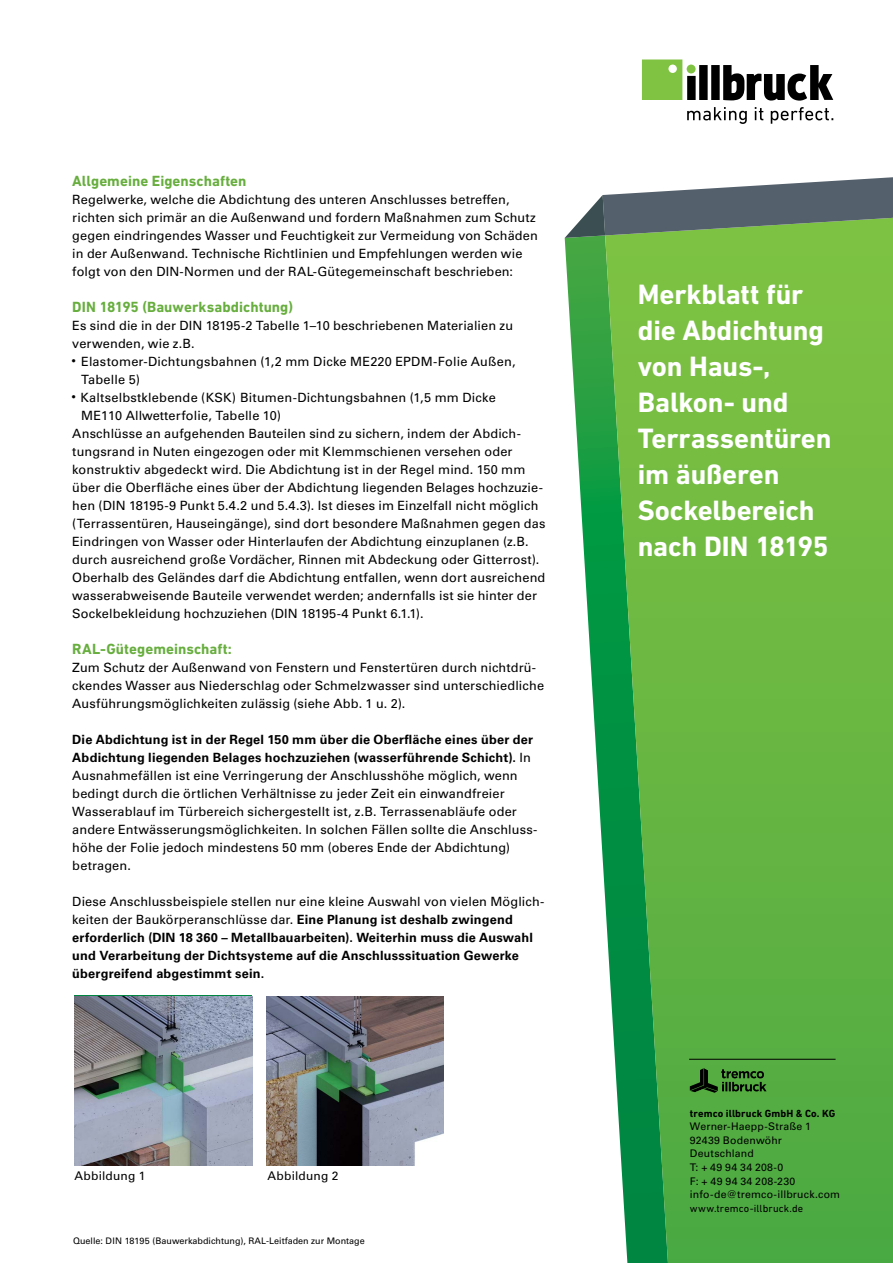
<style>
.page{position:relative;width:893px;height:1263px;background:#fff}
.page>*{position:absolute;margin:0;border:0;box-sizing:border-box;transform-origin:0 0}
.t1{font:700 28.5px/36px "DIN Next W1 G";letter-spacing:-.005em;color:#fff}
.t2{font:700 15px "DIN Next W1 G";letter-spacing:.005em;color:#67ae3e}
.t3{font:12.75px/18px "Univers LTCYR 55 Roman";letter-spacing:.01em;color:#000}
.t4{font:700 12.75px/18px "Univers LTCYR 65";letter-spacing:.015em;color:#000}
.t5{font:12px "Univers LTCYR 55 Roman";letter-spacing:.015em;color:#000}
.t6{font:10.5px/13.5px "Univers LTCYR 55 Roman";letter-spacing:.02em;color:#000}
.t7{font:700 10.5px "DIN Next W1 G";letter-spacing:.01em;color:#000}
.t8{font:10.5px "DIN Next W1 G";letter-spacing:.01em;color:#000}
.t9{font:9px "Univers LTCYR 55 Roman";color:#000}
.s1{font-size:9px}
.s2{font-family:"Univers LTCYR 55 Roman";font-weight:400}
.s3{font-family:"Univers LTCYR 65";font-weight:700}
</style>
<div class="page">
<svg style="left:565px;top:238px;width:40px;height:658px"></svg>
<svg style="left:605px;top:238px;width:288px;height:1025px;background:#60b344"></svg>
<svg style="left:565px;top:177px;width:328px;height:61px"></svg>
<img style="left:74px;top:996px;width:178px;height:170px">
<img style="left:266px;top:996px;width:178px;height:170px">
<svg style="left:642px;top:59px;width:191px;height:42px"></svg>
<svg style="left:687px;top:107px;width:60px;height:17px"></svg>
<svg style="left:755px;top:107px;width:8px;height:13px"></svg>
<svg style="left:771px;top:107px;width:62px;height:17px"></svg>
<svg style="left:690px;top:1068px;width:77px;height:25px;background:#38722b"></svg>
<hr style="left:689px;top:1059px;width:147px;height:1px;background:#000">
<p class="t2" style="left:72px;top:172px;width:176px">Allgemeine Eigenschaften</p>
<p class="t3" style="left:72px;top:189px;width:467px">Regelwerke, welche die Abdichtung des unteren Anschlusses betreffen, richten sich primär an die Außenwand und fordern Maßnahmen zum Schutz gegen eindringendes Wasser und Feuchtigkeit zur Vermeidung von Schäden in der Außenwand. Technische Richtlinien und Empfehlungen werden wie folgt von den DIN-Normen und der RAL-Gütegemeinschaft beschrieben:</p>
<p class="t2" style="left:72px;top:298px;width:222px">DIN 18195 (Bauwerksabdichtung)</p>
<p class="t3" style="left:72px;top:315px;width:442px">Es sind die in der DIN 18195-2 Tabelle 1–10 beschriebenen Materialien zu verwenden, wie z.B.</p>
<p class="t3" style="left:81px;top:351px;width:436px;text-indent:-9px"><span class="s1">•</span> Elastomer-Dichtungsbahnen (1,2 mm Dicke ME220 EPDM-Folie Außen,<br>Tabelle 5)</p>
<p class="t3" style="left:72px;top:387px;width:425px"><span class="s1">•</span> Kaltselbstklebende (KSK) Bitumen-Dichtungsbahnen (1,5 mm Dicke</p>
<p class="t3" style="left:81px;top:405px;width:201px">ME110 Allwetterfolie, Tabelle 10)</p>
<p class="t3" style="left:72px;top:423px;width:450px">Anschlüsse an aufgehenden Bauteilen sind zu sichern, indem der Abdich-</p>
<p class="t3" style="left:72px;top:441px;width:442px">tungsrand in Nuten eingezogen oder mit Klemmschienen versehen oder</p>
<p class="t3" style="left:72px;top:459px;width:455px">konstruktiv abgedeckt wird. Die Abdichtung ist in der Regel mind. 150 mm</p>
<p class="t3" style="left:72px;top:477px;width:472px">über die Oberfläche eines über der Abdichtung liegenden Belages hochzuzie-</p>
<p class="t3" style="left:72px;top:495px;width:468px">hen (DIN 18195-9 Punkt 5.4.2 und 5.4.3). Ist dieses im Einzelfall nicht möglich</p>
<p class="t3" style="left:72px;top:513px;width:475px">(Terrassentüren, Hauseingänge), sind dort besondere Maßnahmen gegen das</p>
<p class="t3" style="left:72px;top:531px;width:458px">Eindringen von Wasser oder Hinterlaufen der Abdichtung einzuplanen (z.B.</p>
<p class="t3" style="left:72px;top:549px;width:469px">durch ausreichend große Vordächer, Rinnen mit Abdeckung oder Gitterrost).</p>
<p class="t3" style="left:72px;top:567px;width:475px">Oberhalb des Geländes darf die Abdichtung entfallen, wenn dort ausreichend</p>
<p class="t3" style="left:72px;top:585px;width:466px">wasserabweisende Bauteile verwendet werden; andernfalls ist sie hinter der</p>
<p class="t3" style="left:72px;top:603px;width:353px">Sockelbekleidung hochzuziehen (DIN 18195-4 Punkt 6.1.1).</p>
<p class="t2" style="left:72px;top:640px;width:161px">RAL-Gütegemeinschaft:</p>
<p class="t3" style="left:72px;top:657px;width:473px">Zum Schutz der Außenwand von Fenstern und Fenstertüren durch nichtdrü&shy;ckendes Wasser aus Niederschlag oder Schmelzwasser sind unterschiedliche<br>Ausführungsmöglichkeiten zulässig (siehe Abb. 1 u. 2).</p>
<p class="t4" style="left:72px;top:729px;width:462px">Die Abdichtung ist in der Regel 150 mm über die Oberfläche eines über der<br>Abdichtung liegenden Belages hochzuziehen (wasserführende Schicht). <span class="s2">In</span></p>
<p class="t3" style="left:72px;top:765px;width:467px">Ausnahmefällen ist eine Verringerung der Anschlusshöhe möglich, wenn bedingt durch die örtlichen Verhältnisse zu jeder Zeit ein einwandfreier Wasserablauf im Türbereich sichergestellt ist, z.B. Terrassenabläufe oder andere Entwässerungsmöglichkeiten. In solchen Fällen sollte die Anschluss&shy;höhe der Folie jedoch mindestens 50 mm (oberes Ende der Abdichtung) betragen.</p>
<p class="t3" style="left:72px;top:891px;width:474px">Diese Anschlussbeispiele stellen nur eine kleine Auswahl von vielen Möglich&shy;keiten der Baukörperanschlüsse dar. <span class="s3">Eine Planung ist deshalb zwingend</span></p>
<p class="t4" style="left:72px;top:927px;width:462px">erforderlich (DIN 18 360 – Metallbauarbeiten). Weiterhin muss die Auswahl und Verarbeitung der Dichtsysteme auf die Anschlusssituation Gewerke übergreifend abgestimmt sein.</p>
<p class="t5" style="left:75px;top:1167px;width:72px">Abbildung 1</p>
<p class="t5" style="left:268px;top:1167px;width:72px">Abbildung 2</p>
<p class="t9" style="left:73px;top:1234px;width:293px">Quelle: DIN 18195 (Bauwerkabdichtung), RAL-Leitfaden zur Montage</p>
<h1 class="t1" style="left:638px;top:276px;width:195px">Merkblatt für die Abdichtung von Haus-,<br>Balkon- und<br>Terrassentüren im äußeren<br>Sockelbereich nach DIN 18195</h1>
<p class="t7" style="left:690px;top:1107px;width:147px">tremco illbruck GmbH &amp; Co. KG</p>
<p class="t6" style="left:690px;top:1119px;width:152px">Werner-Haepp-Straße 1<br>92439 Bodenwöhr<br>Deutschland<br>T: + 49 94 34 208-0<br>F: + 49 94 34 208-230 info-de@tremco-illbruck.com</p>
<p class="t8" style="left:690px;top:1202px;width:115px">www.tremco-illbruck.de</p>
</div>
